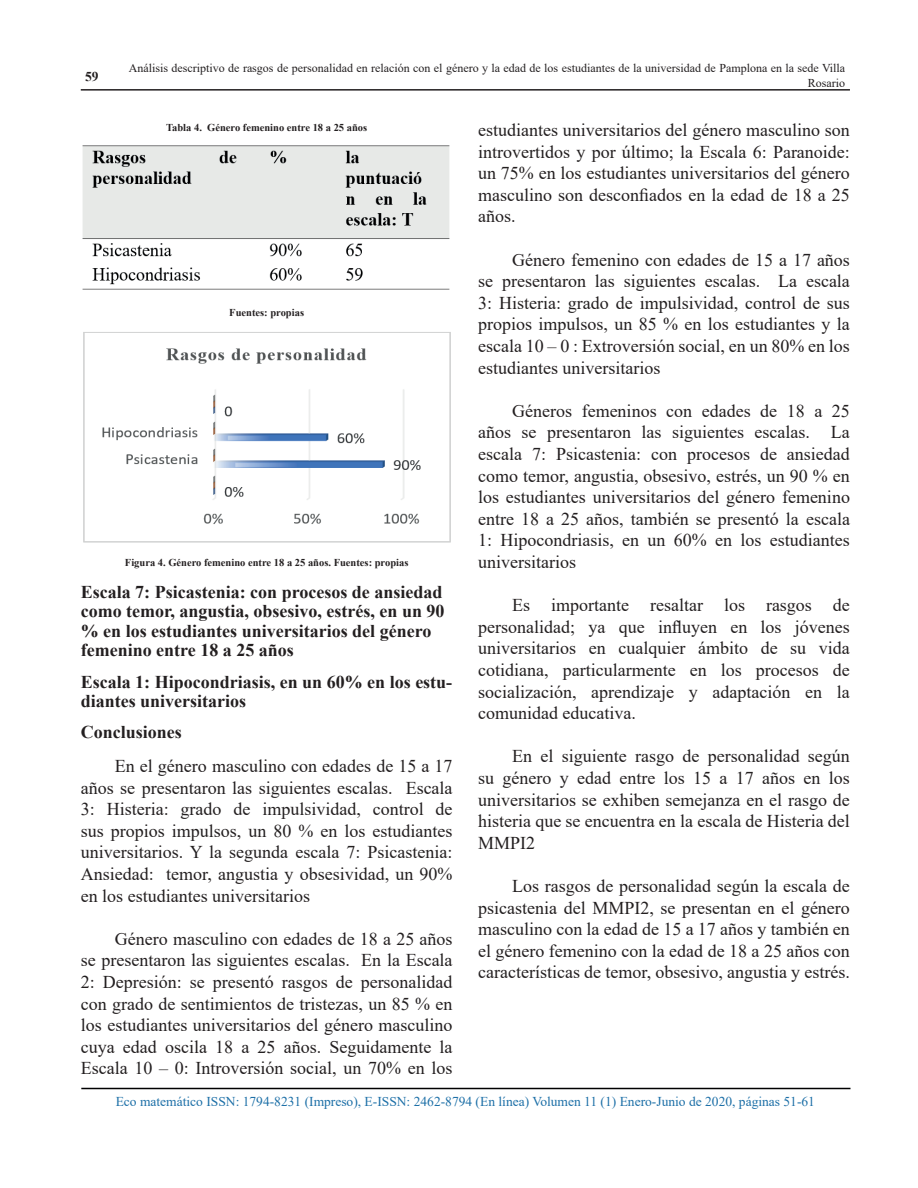
<style>
.page{position:relative;width:918px;height:1188px;background:#fff}
.page>*{position:absolute;margin:0;border:0;box-sizing:border-box;transform-origin:0 0}
.Cuerpo_de_texto{font:18px/21.6px "Times New Roman";color:#231f20;text-align:justify}
.t1{font:700 18px/19.5px "Times New Roman";color:#231f20}
.t2{font:13.5px "Times New Roman";color:#1c6fa7}
.t3{font:700 13.5px "Times New Roman";color:#231f20}
.t4{font:12px/14.4px "Times New Roman";color:#231f20;text-align:right}
.t5{font:700 10.5px "Times New Roman";color:#231f20}
</style>
<div class="page">
<hr style="left:81px;top:1088px;width:769px;height:1px;background:#000001">
<hr style="left:81px;top:89px;width:769px;height:2px;background:#231f20">
<img style="left:82px;top:145px;width:368px;height:145px">
<img style="left:83px;top:332px;width:368px;height:211px">
<p class="t3" style="left:85px;top:67px;width:15px">59</p>
<p class="t4" style="left:129px;top:61px;width:718px">Análisis descriptivo de rasgos de personalidad en relación con el género y la edad de los estudiantes de la universidad de Pamplona en la sede Villa<br>Rosario</p>
<p class="t5" style="left:166px;top:119px;width:203px">Tabla 4. Género femenino entre 18 a 25 años</p>
<p class="t5" style="left:229px;top:305px;width:76px">Fuentes: propias</p>
<p class="t5" style="left:125px;top:555px;width:285px">Figura 4. Género femenino entre 18 a 25 años. Fuentes: propias</p>
<p class="t1" style="left:81px;top:582px;width:365px">Escala 7: Psicastenia: con procesos de ansiedad como temor, angustia, obsesivo, estrés, en un 90 % en los estudiantes universitarios del género femenino entre 18 a 25 años</p>
<p class="t1" style="left:81px;top:671px;width:373px">Escala 1: Hipocondriasis, en un 60% en los estu&shy;diantes universitarios</p>
<p class="t1" style="left:81px;top:722px;width:103px">Conclusiones</p>
<p class="Cuerpo_de_texto" style="left:81px;top:755px;width:373px;text-indent:34px">En el género masculino con edades de 15 a 17 años se presentaron las siguientes escalas. Escala 3: Histeria: grado de impulsividad, control de sus propios impulsos, un 80 % en los estudiantes universitarios. Y la segunda escala 7: Psicastenia:<br>Ansiedad: temor, angustia y obsesividad, un 90% en los estudiantes universitarios</p>
<p class="Cuerpo_de_texto" style="left:81px;top:927px;width:373px;text-indent:34px">Género masculino con edades de 18 a 25 años se presentaron las siguientes escalas. En la Escala 2: Depresión: se presentó rasgos de personalidad con grado de sentimientos de tristezas, un 85 % en los estudiantes universitarios del género masculino cuya edad oscila 18 a 25 años. Seguidamente la Escala 10 – 0: Introversión social, un 70% en los</p>
<p class="Cuerpo_de_texto" style="left:478px;top:119px;width:373px">estudiantes universitarios del género masculino son introvertidos y por último; la Escala 6: Paranoide: un 75% en los estudiantes universitarios del género masculino son desconfiados en la edad de 18 a 25 años.</p>
<p class="Cuerpo_de_texto" style="left:478px;top:248px;width:373px;text-indent:34px">Género femenino con edades de 15 a 17 años se presentaron las siguientes escalas. La escala 3: Histeria: grado de impulsividad, control de sus propios impulsos, un 85 % en los estudiantes y la escala 10 – 0 : Extroversión social, en un 80% en los estudiantes universitarios</p>
<p class="Cuerpo_de_texto" style="left:478px;top:399px;width:373px;text-indent:34px">Géneros femeninos con edades de 18 a 25 años se presentaron las siguientes escalas. La escala 7: Psicastenia: con procesos de ansiedad como temor, angustia, obsesivo, estrés, un 90 % en los estudiantes universitarios del género femenino entre 18 a 25 años, también se presentó la escala 1: Hipocondriasis, en un 60% en los estudiantes universitarios</p>
<p class="Cuerpo_de_texto" style="left:478px;top:594px;width:373px;text-indent:34px">Es importante resaltar los rasgos de personalidad; ya que influyen en los jóvenes universitarios en cualquier ámbito de su vida cotidiana, particularmente en los procesos de socialización, aprendizaje y adaptación en la comunidad educativa.</p>
<p class="Cuerpo_de_texto" style="left:478px;top:745px;width:373px;text-indent:34px">En el siguiente rasgo de personalidad según su género y edad entre los 15 a 17 años en los universitarios se exhiben semejanza en el rasgo de histeria que se encuentra en la escala de Histeria del MMPI2</p>
<p class="Cuerpo_de_texto" style="left:478px;top:875px;width:373px;text-indent:34px">Los rasgos de personalidad según la escala de psicastenia del MMPI2, se presentan en el género masculino con la edad de 15 a 17 años y también en el género femenino con la edad de 18 a 25 años con características de temor, obsesivo, angustia y estrés.</p>
<p class="t2" style="left:116px;top:1092px;width:701px">Eco matemático ISSN: 1794-8231 (Impreso), E-ISSN: 2462-8794 (En línea) Volumen 11 (1) Enero-Junio de 2020, páginas 51-61</p>
</div>
